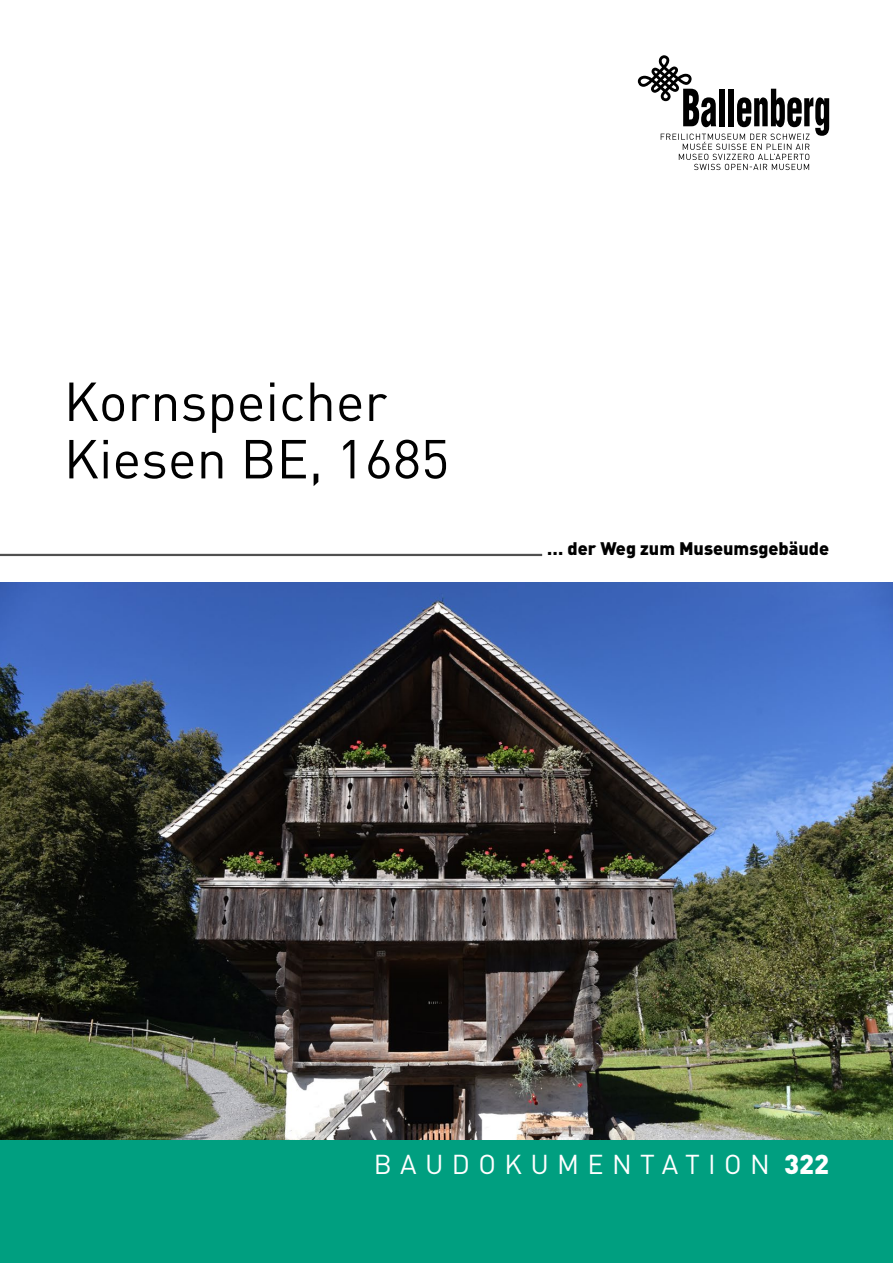
<style>
.page{position:relative;width:893px;height:1263px;background:#fff}
.page>*{position:absolute;margin:0;border:0;box-sizing:border-box;transform-origin:0 0}
.t1{font:54px/57.4px "DINOT";color:#000}
.t2{font:27px "DINOT";letter-spacing:.31em;color:#fff}
.t3{font:900 18px "DINOT";color:#000}
.s1{font-weight:900}
</style>
<div class="page">
<div style="left:0;top:1140px;width:893px;height:123px;background:#009f80"></div>
<svg style="left:638px;top:55px;width:191px;height:115px"></svg>
<hr style="left:0;top:554px;width:542px;height:2px;background:#000">
<img style="left:0;top:583px;width:893px;height:557px">
<p class="t1" style="left:64px;top:371px;width:387px">Kornspeicher<br>Kiesen BE, 1685</p>
<p class="t3" style="left:547px;top:536px;width:283px">… der Weg zum Museumsgebäude</p>
<p class="t2" style="left:374px;top:1145px;width:457px">BAUDOKUMENTATION <span class="s1">322</span></p>
</div>
